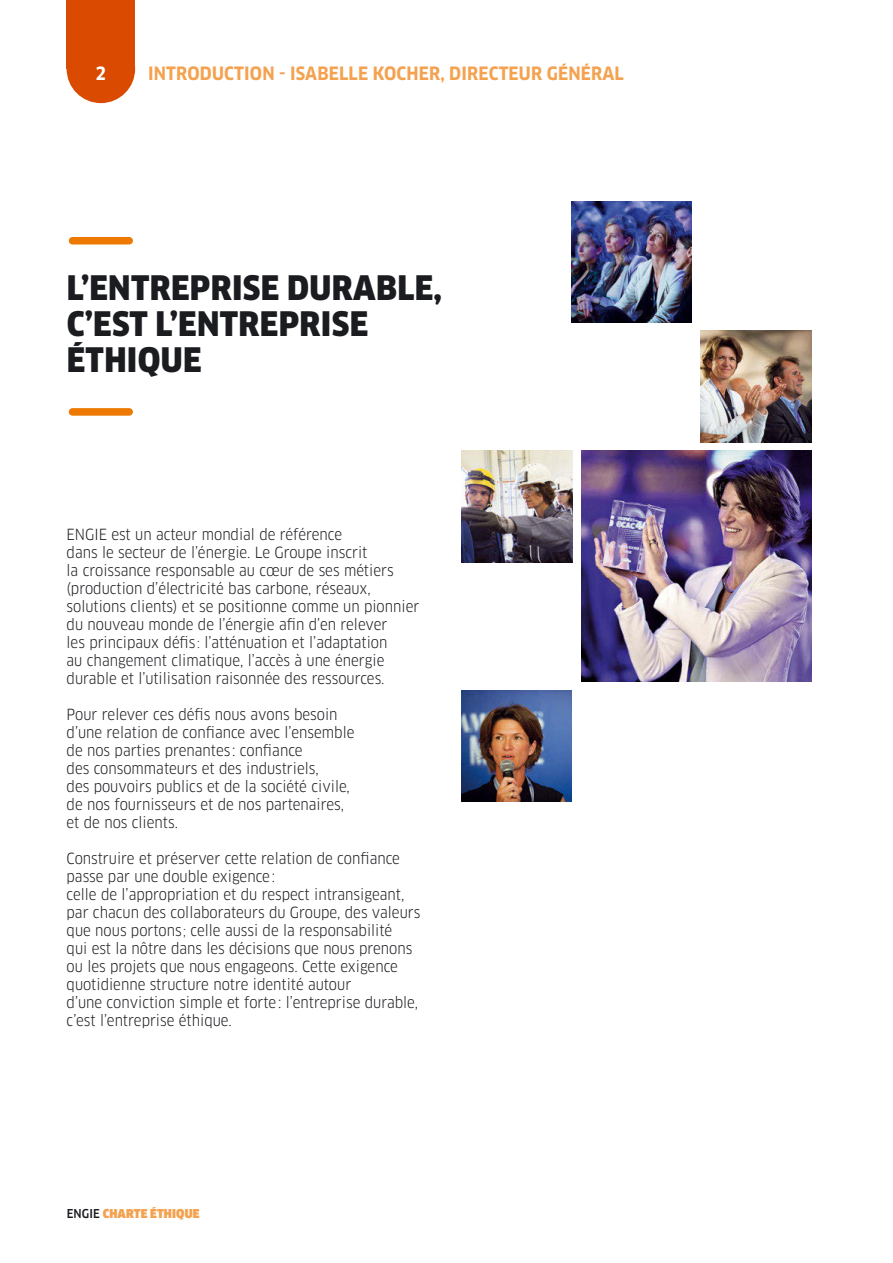
<style>
.page{position:relative;width:893px;height:1263px;background:#fff}
.page>*{position:absolute;margin:0;border:0;box-sizing:border-box;transform-origin:0 0}
.t1{font:900 condensed 33px/36px "Clan OT";letter-spacing:.01em;color:#1b1c20}
.t2{font:700 condensed 18px "Clan OT";letter-spacing:.01em;color:#f4a250}
.t3{font:700 condensed 18px "Clan OT";color:#fff}
.t4{font:condensed 15px/18px "Clan OT";color:#1b1c20}
.t5{font:900 condensed 12px "Clan OT";letter-spacing:.01em;color:#f4a250}
.s1{font-size:12.75px}
.s2{font-weight:500;color:#1b1c20}
</style>
<div class="page">
<div style="left:67px;top:0;width:68px;height:69px;background:#da4a00"></div>
<div style="left:67px;top:35px;width:68px;height:68px;background:#da4a00;border-radius:50%"></div>
<div style="left:69px;top:237px;width:64px;height:7px;background:#ee7900;border-radius:4px"></div>
<div style="left:69px;top:408px;width:64px;height:8px;background:#ee7900;border-radius:4px"></div>
<img style="left:461px;top:451px;width:112px;height:111px">
<img style="left:461px;top:690px;width:111px;height:112px">
<img style="left:572px;top:202px;width:120px;height:120px">
<img style="left:581px;top:451px;width:231px;height:230px">
<img style="left:700px;top:330px;width:112px;height:112px">
<p class="t3" style="left:96px;top:63px;width:12px">2</p>
<p class="t2" style="left:148px;top:63px;width:477px">INTRODUCTION - ISABELLE KOCHER, DIRECTEUR GÉNÉRAL</p>
<h1 class="t1" style="left:67px;top:270px;width:377px">L’ENTREPRISE DURABLE,<br>C’EST L’ENTREPRISE<br>ÉTHIQUE</h1>
<p class="t4" style="left:67px;top:525px;width:354px">ENGIE est un acteur mondial de référence<br>dans le secteur de l’énergie. Le Groupe inscrit<br>la croissance responsable au cœur de ses métiers (production d’électricité bas carbone, réseaux, solutions clients) et se positionne comme un pionnier du nouveau monde de l’énergie afin d’en relever<br>les principaux défis<span class="s1">:</span> l’atténuation et l’adaptation<br>au changement climatique, l’accès à une énergie durable et l’utilisation raisonnée des ressources.</p>
<p class="t4" style="left:67px;top:705px;width:289px">Pour relever ces défis nous avons besoin d’une relation de confiance avec l’ensemble de nos parties prenantes : confiance<br>des consommateurs et des industriels,<br>des pouvoirs publics et de la société civile, de nos fournisseurs et de nos partenaires, et de nos clients.</p>
<p class="t4" style="left:67px;top:849px;width:355px">Construire et préserver cette relation de confiance passe par une double exigence:<br>celle de l’appropriation et du respect intransigeant, par chacun des collaborateurs du Groupe, des valeurs que nous portons<span class="s1">;</span> celle aussi de la responsabilité<br>qui est la nôtre dans les décisions que nous prenons ou les projets que nous engageons. Cette exigence quotidienne structure notre identité autour<br>d’une conviction simple et forte: l’entreprise durable, c’est l’entreprise éthique.</p>
<p class="t5" style="left:67px;top:1207px;width:134px"><span class="s2">ENGIE</span> CHARTE ÉTHIQUE</p>
</div>
